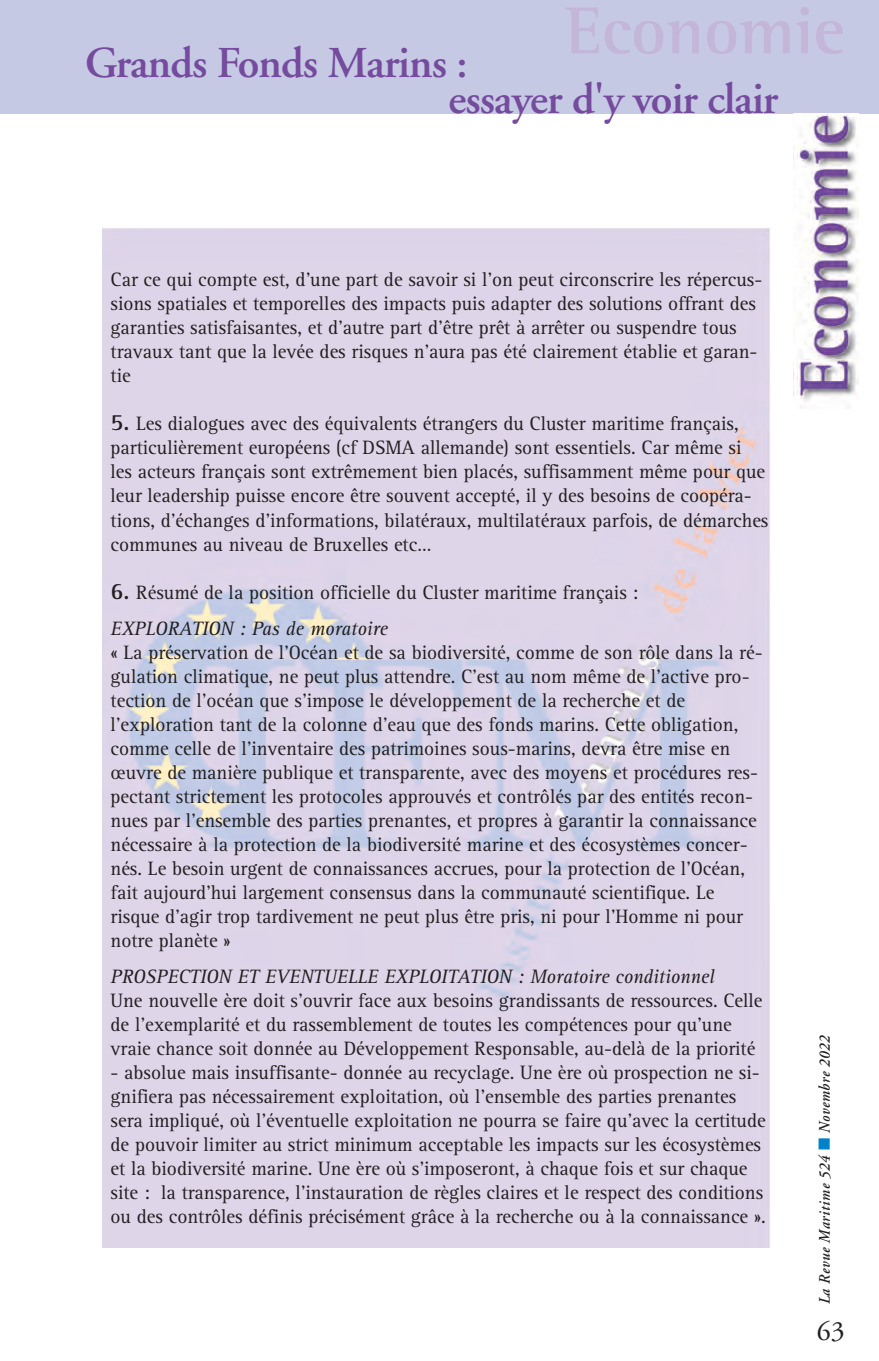
<style>
.page{position:relative;width:879px;height:1361px;background:#fff}
.page>*{position:absolute;margin:0;border:0;box-sizing:border-box;transform-origin:0 0}
.t1{font:600 44px/36px "Adobe Garamond";letter-spacing:-.02em;color:#754b9e}
.t2{font:28px "Adobe Garamond";color:#231f20}
.t3{font:20px/24px "Rotis Serif";color:#231f20}
.t4{font:italic 20px "Rotis Serif";color:#231f20}
.t5{font:italic 600 16px "Adobe Garamond";letter-spacing:.045em;color:#231f20;scale:.9 1}
.s1{font-weight:700;font-size:24px}
.s2{font-style:italic}
.s3{color:#0082c8}
</style>
<div class="page">
<img style="left:102px;top:228px;width:668px;height:1019px">
<img style="left:794px;top:113px;width:64px;height:289px">
<h1 class="t1" style="left:448px;top:49px;width:331px;text-indent:-363px">Grands Fonds Marins :<br>essayer d'y voir clair</h1>
<p class="t3" style="left:111px;top:270px;width:653px">Car ce qui compte est, d’une part de savoir si l’on peut circonscrire les répercus&shy;sions spatiales et temporelles des impacts puis adapter des solutions offrant des garanties satisfaisantes, et d’autre part d’être prêt à arrêter ou suspendre tous travaux tant que la levée des risques n’aura pas été clairement établie et garan&shy;tie</p>
<p class="t3" style="left:111px;top:414px;width:659px"><span class="s1">5.</span> Les dialogues avec des équivalents étrangers du Cluster maritime français, particulièrement européens (cf DSMA allemande) sont essentiels. Car même si<br>les acteurs français sont extrêmement bien placés, suffisamment même pour que leur leadership puisse encore être souvent accepté, il y des besoins de coopéra&shy;tions, d’échanges d’informations, bilatéraux, multilatéraux parfois, de démarches communes au niveau de Bruxelles etc…</p>
<p class="t3" style="left:111px;top:576px;width:529px;line-height:36px"><span class="s1">6.</span> Résumé de la position officielle du Cluster maritime français :<br><span class="s2">EXPLORATION : Pas de moratoire</span></p>
<p class="t3" style="left:111px;top:642px;width:653px">« La préservation de l’Océan et de sa biodiversité, comme de son rôle dans la ré&shy;gulation climatique, ne peut plus attendre. C’est au nom même de l’active pro&shy;tection de l’océan que s’impose le développement de la recherche et de l’exploration tant de la colonne d’eau que des fonds marins. Cette obligation, comme celle de l’inventaire des patrimoines sous-marins, devra être mise en œuvre de manière publique et transparente, avec des moyens et procédures res&shy;pectant strictement les protocoles approuvés et contrôlés par des entités recon&shy;nues par l’ensemble des parties prenantes, et propres à garantir la connaissance nécessaire à la protection de la biodiversité marine et des écosystèmes concer&shy;nés. Le besoin urgent de connaissances accrues, pour la protection de l’Océan, fait aujourd’hui largement consensus dans la communauté scientifique. Le risque d’agir trop tardivement ne peut plus être pris, ni pour l’Homme ni pour notre planète »</p>
<p class="t4" style="left:111px;top:969px;width:605px">PROSPECTION ET EVENTUELLE EXPLOITATION : Moratoire conditionnel</p>
<p class="t3" style="left:111px;top:990px;width:653px">Une nouvelle ère doit s’ouvrir face aux besoins grandissants de ressources. Celle de l’exemplarité et du rassemblement de toutes les compétences pour qu’une vraie chance soit donnée au Développement Responsable, au-delà de la priorité</p>
<p class="t3" style="left:111px;top:1062px;width:657px">- absolue mais insuffisante- donnée au recyclage. Une ère où prospection ne si&shy;gnifiera pas nécessairement exploitation, où l’ensemble des parties prenantes sera impliqué, où l’éventuelle exploitation ne pourra se faire qu’avec la certitude de pouvoir limiter au strict minimum acceptable les impacts sur les écosystèmes et la biodiversité marine. Une ère où s’imposeront, à chaque fois et sur chaque site : la transparence, l’instauration de règles claires et le respect des conditions ou des contrôles définis précisément grâce à la recherche ou à la connaissance ».</p>
<p class="t5" style="left:818px;top:1304px;width:301px;rotate:-90deg">La Revue Maritime 524 <span class="s3">■</span> Novembre 2022</p>
<h2 class="t2" style="left:817px;top:1320px;width:29px">63</h2>
</div>
